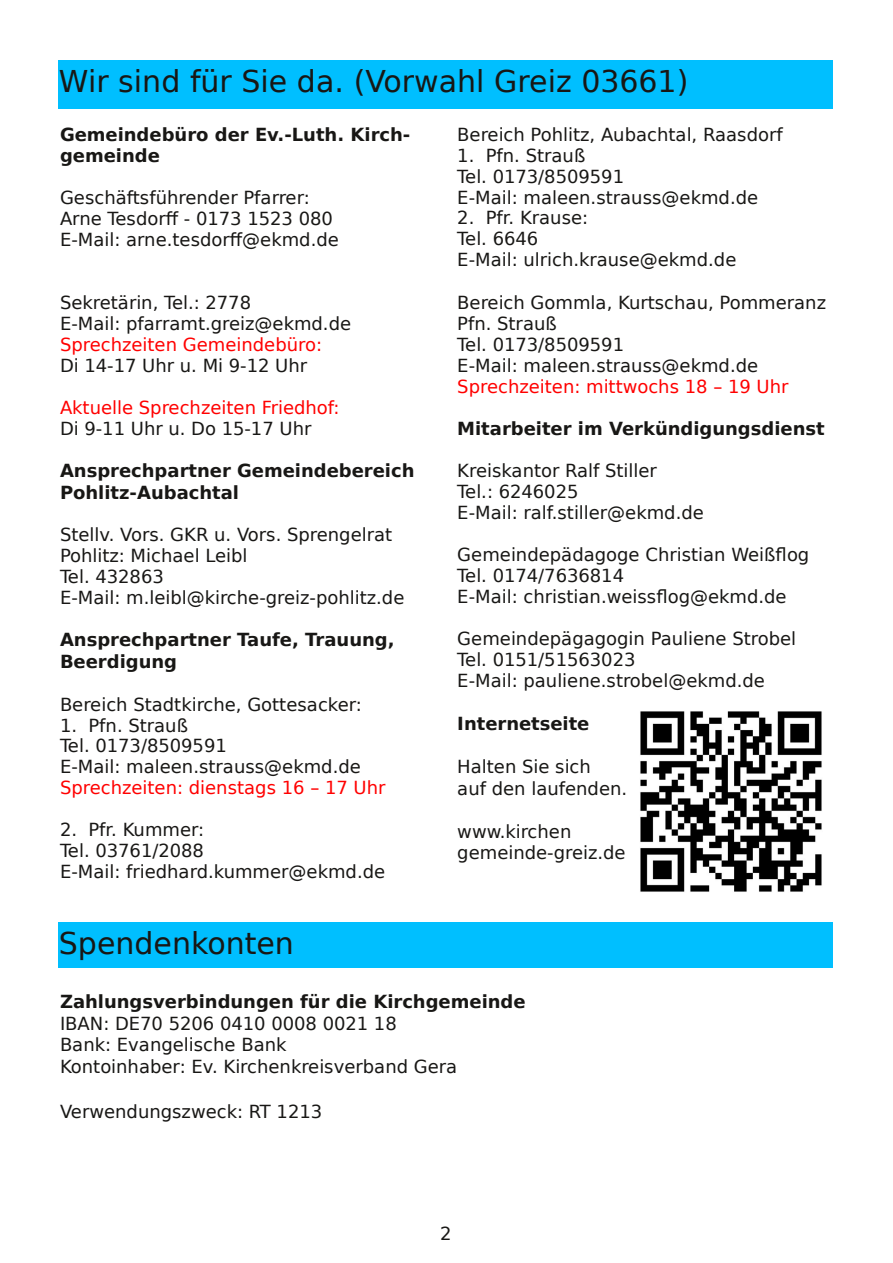
<style>
.page{position:relative;width:893px;height:1263px;background:#fff}
.page>*{position:absolute;margin:0;border:0;box-sizing:border-box;transform-origin:0 0}
.t1{font:30px "DejaVu Sans";color:#181715}
.t2{font:18px/21px "DejaVu Sans";color:#181715}
.t3{font:700 18px/21.6px "DejaVu Sans";color:#181715}
.t4{font:18px "DejaVu Sans";color:#f00}
</style>
<div class="page">
<div style="left:59px;top:60px;width:774px;height:48px;background:#00bfff"></div>
<div style="left:59px;top:922px;width:774px;height:45px;background:#00bfff"></div>
<img style="left:640px;top:711px;width:182px;height:181px">
<h1 class="t1" style="left:59px;top:64px;width:631px">Wir sind für Sie da. (Vorwahl Greiz 03661)</h1>
<p class="t3" style="left:60px;top:124px;width:352px">Gemeindebüro der Ev.-Luth. Kirch‐ gemeinde</p>
<p class="t2" style="left:60px;top:188px;width:280px">Geschäftsführender Pfarrer:<br>Arne Tesdorff - 0173 1523 080<br>E-Mail: arne.tesdorff@ekmd.de</p>
<p class="t2" style="left:60px;top:292px;width:293px">Sekretärin, Tel.: 2778<br>E-Mail: pfarramt.greiz@ekmd.de</p>
<p class="t4" style="left:60px;top:334px;width:264px">Sprechzeiten Gemeindebüro:</p>
<p class="t2" style="left:60px;top:355px;width:249px">Di 14-17 Uhr u. Mi 9-12 Uhr</p>
<p class="t4" style="left:60px;top:397px;width:281px">Aktuelle Sprechzeiten Friedhof:</p>
<p class="t2" style="left:60px;top:418px;width:253px">Di 9-11 Uhr u. Do 15-17 Uhr</p>
<p class="t3" style="left:60px;top:460px;width:356px">Ansprechpartner Gemeindebereich<br>Pohlitz-Aubachtal</p>
<p class="t2" style="left:60px;top:524px;width:346px">Stellv. Vors. GKR u. Vors. Sprengelrat<br>Pohlitz: Michael Leibl<br>Tel. 432863<br>E-Mail: m.leibl@kirche-greiz-pohlitz.de</p>
<p class="t3" style="left:60px;top:629px;width:336px">Ansprechpartner Taufe, Trauung,<br>Beerdigung</p>
<p class="t2" style="left:60px;top:694px;width:303px">Bereich Stadtkirche, Gottesacker:</p>
<p class="t2" style="left:60px;top:715px;width:302px">1. Pfn. Strauß<br>Tel. 0173/8509591<br>E-Mail: maleen.strauss@ekmd.de</p>
<p class="t4" style="left:60px;top:778px;width:327px">Sprechzeiten: dienstags 16 – 17 Uhr</p>
<p class="t2" style="left:60px;top:819px;width:327px">2. Pfr. Kummer:<br>Tel. 03761/2088<br>E-Mail: friedhard.kummer@ekmd.de</p>
<h1 class="t1" style="left:59px;top:926px;width:236px">Spendenkonten</h1>
<p class="t2" style="left:457px;top:124px;width:327px">Bereich Pohlitz, Aubachtal, Raasdorf</p>
<p class="t2" style="left:457px;top:145px;width:302px">1. Pfn. Strauß<br>Tel. 0173/8509591<br>E-Mail: maleen.strauss@ekmd.de</p>
<p class="t2" style="left:457px;top:208px;width:281px">2. Pfr. Krause:<br>Tel. 6646<br>E-Mail: ulrich.krause@ekmd.de</p>
<p class="t2" style="left:457px;top:292px;width:370px">Bereich Gommla, Kurtschau, Pommeranz<br>Pfn. Strauß<br>Tel. 0173/8509591<br>E-Mail: maleen.strauss@ekmd.de</p>
<p class="t4" style="left:457px;top:376px;width:333px">Sprechzeiten: mittwochs 18 – 19 Uhr</p>
<p class="t3" style="left:457px;top:418px;width:369px">Mitarbeiter im Verkündigungsdienst</p>
<p class="t2" style="left:457px;top:460px;width:248px">Kreiskantor Ralf Stiller<br>Tel.: 6246025<br>E-Mail: ralf.stiller@ekmd.de</p>
<p class="t2" style="left:457px;top:544px;width:354px">Gemeindepädagoge Christian Weißflog<br>Tel. 0174/7636814<br>E-Mail: christian.weissflog@ekmd.de</p>
<p class="t2" style="left:457px;top:628px;width:340px">Gemeindepägagogin Pauliene Strobel<br>Tel. 0151/51563023<br>E-Mail: pauliene.strobel@ekmd.de</p>
<p class="t3" style="left:457px;top:713px;width:134px">Internetseite</p>
<p class="t2" style="left:457px;top:756px;width:171px;line-height:21.6px">Halten Sie sich<br>auf den laufenden.</p>
<p class="t2" style="left:457px;top:821px;width:170px">www.kirchen gemeinde-greiz.de</p>
<p class="t3" style="left:60px;top:991px;width:467px">Zahlungsverbindungen für die Kirchgemeinde</p>
<p class="t2" style="left:60px;top:1012px;width:399px;line-height:21.6px">IBAN: DE70 5206 0410 0008 0021 18<br>Bank: Evangelische Bank<br>Kontoinhaber: Ev. Kirchenkreisverband Gera</p>
<p class="t2" style="left:60px;top:1101px;width:264px">Verwendungszweck: RT 1213</p>
<p class="t2" style="left:440px;top:1223px;width:13px">2</p>
</div>
